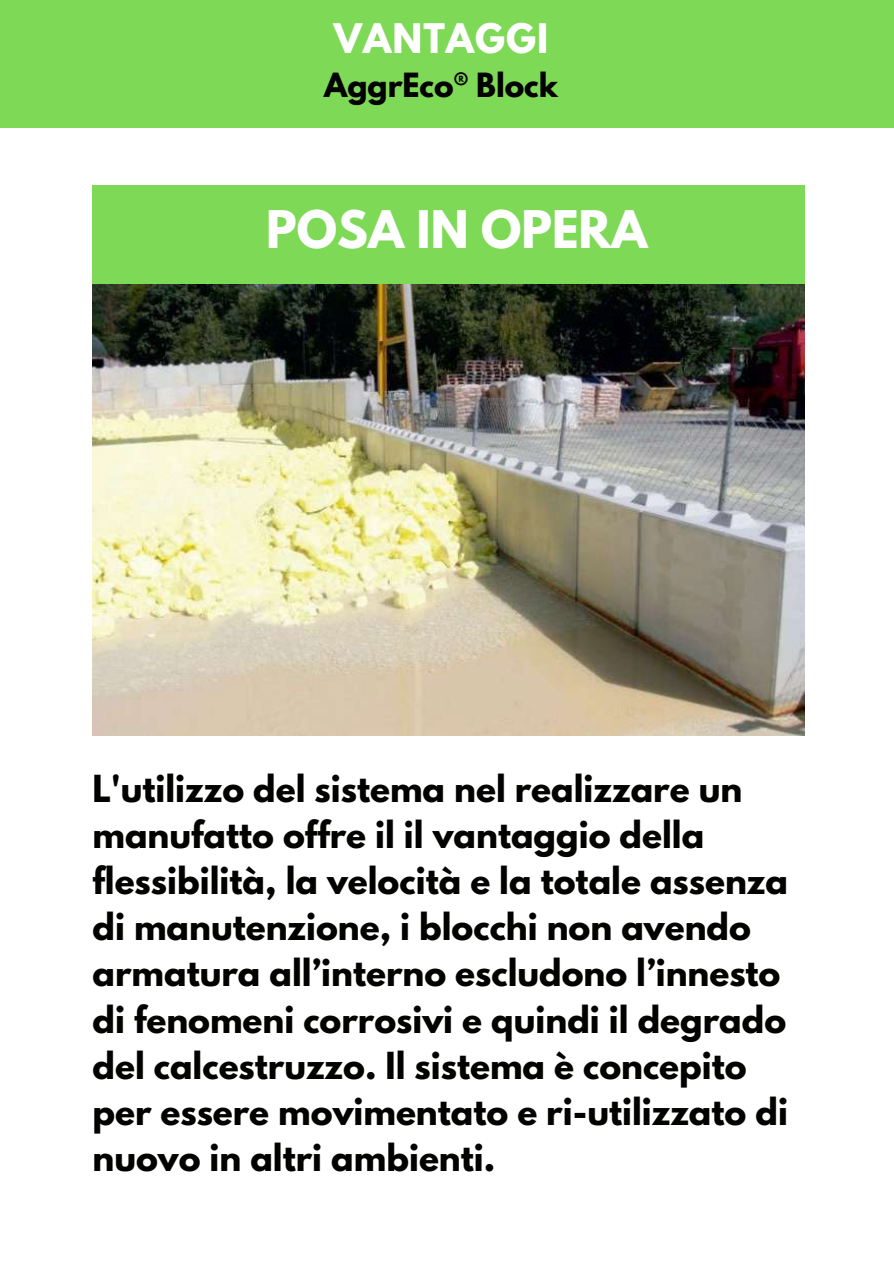
<style>
.page{position:relative;width:894px;height:1264px;background:#fff}
.page>*{position:absolute;margin:0;border:0;box-sizing:border-box;transform-origin:0 0}
.t1{font:700 45.9px "League Spartan";color:#fff}
.t2{font:700 36.15px "League Spartan";letter-spacing:.03em;color:#fff}
.t3{font:700 33px/46.2px "League Spartan";color:#020301}
.t4{font:700 29.55px "League Spartan";color:#000}
</style>
<div class="page">
<div style="left:0;top:0;width:893px;height:127px;background:#7ed957"></div>
<div style="left:92px;top:186px;width:712px;height:99px;background:#7ed957"></div>
<img style="left:92px;top:284px;width:712px;height:451px">
<p class="t2" style="left:333px;top:20px;width:216px">VANTAGGI</p>
<p class="t4" style="left:324px;top:71px;width:235px">AggrEco® Block</p>
<h1 class="t1" style="left:266px;top:207px;width:382px">POSA IN OPERA</h1>
<p class="t3" style="left:92px;top:769px;width:696px">L'utilizzo del sistema nel realizzare un manufatto offre il il vantaggio della flessibilità, la velocità e la totale assenza di manutenzione, i blocchi non avendo armatura all’interno escludono l’innesto di fenomeni corrosivi e quindi il degrado del calcestruzzo. Il sistema è concepito per essere movimentato e ri-utilizzato di nuovo in altri ambienti.</p>
</div>
